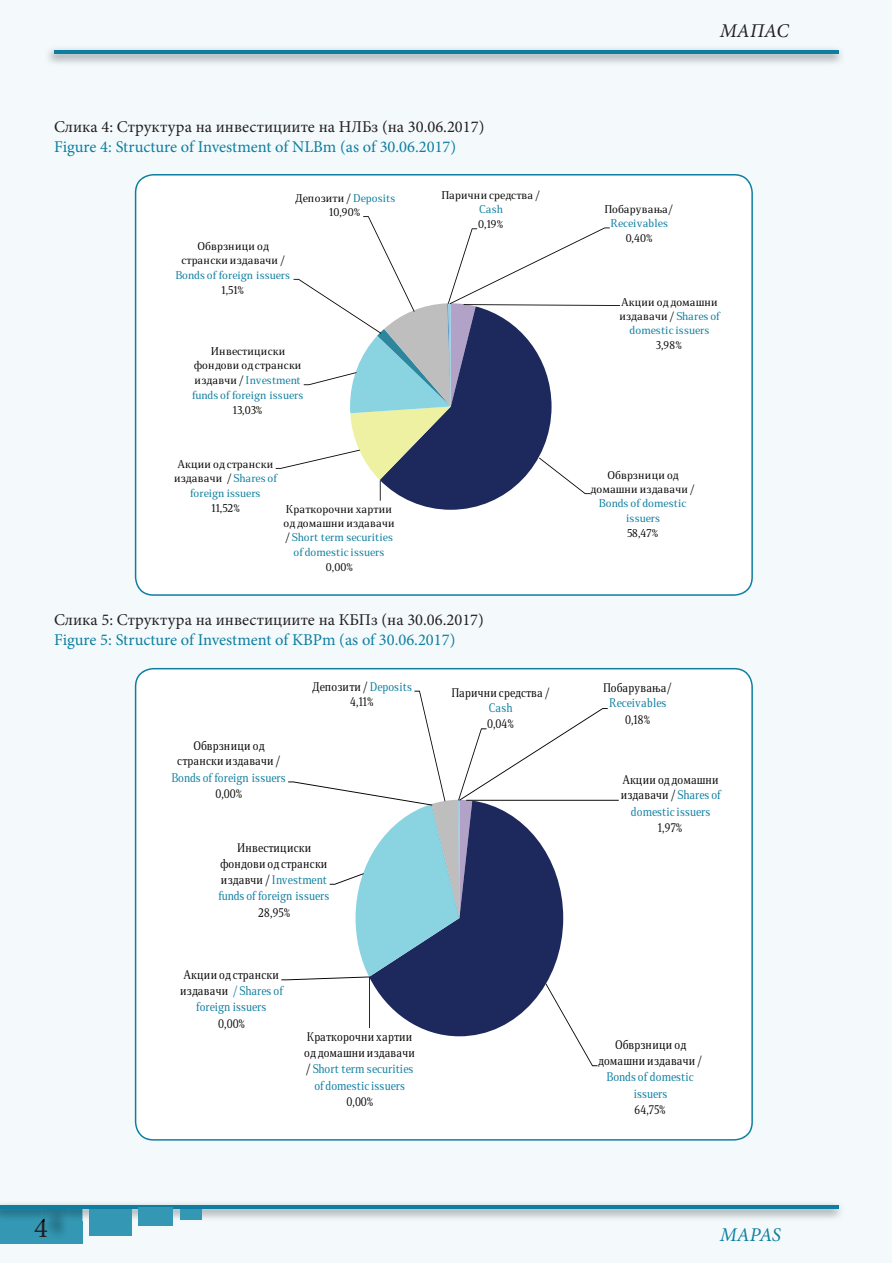
<style>
.page{position:relative;width:893px;height:1263px;background:#fff}
.page>*{position:absolute;margin:0;border:0;box-sizing:border-box;transform-origin:0 0}
.t1{font:28.5px "Minion Pro";color:#231f20}
.t2{font:italic 19.5px "Minion Pro";letter-spacing:-.01em;color:#0d7ea1}
.t3{font:italic 19.5px "Minion Pro";color:#231f20}
.t4{font:16.5px "Minion Pro";color:#0d7ea1}
.t5{font:16.5px "Minion Pro";color:#231f20}
.t6{font:11.55px/15.9px "Stobi Serif";letter-spacing:.005em;color:#040503;text-align:center;scale:.88 1}
.t7{font:11.55px/16px "Stobi Serif";letter-spacing:.01em;color:#0d7ea0;text-align:center;scale:.88 1}
.t8{font:11.55px "Stobi Serif";letter-spacing:-.01em;color:#0d7ea0;scale:.88 1}
.t9{font:10.5px/14.4px "Stobi Serif";letter-spacing:.005em;color:#040503;text-align:center}
.t10{font:10.5px/14.5px "Stobi Serif";letter-spacing:.01em;color:#0d7ea0;text-align:center}
.t11{font:10.5px "Stobi Serif";letter-spacing:-.01em;color:#0d7ea0}
.s1{color:#0d7ea0}
.s2{color:#040503}
</style>
<div class="page">
<div style="left:0;top:0;width:892px;height:1263px;background:#f4fafc"></div>
<div style="left:0;top:1209px;width:82px;height:35px;background:#3497b3"></div>
<img style="left:0;top:1203px;width:841px;height:18px">
<img style="left:0;top:1209px;width:82px;height:12px">
<svg style="left:35px;top:1219px;width:12px;height:2px"></svg>
<hr style="left:0;top:1205px;width:838px;height:4px;background:#0d7ea1">
<hr style="left:54px;top:50px;width:785px;height:4px;background:#0d7ea1">
<div style="left:89px;top:1209px;width:43px;height:26px;background:#3497b3"></div>
<div style="left:139px;top:1207px;width:34px;height:18px;background:#3497b3"></div>
<div style="left:180px;top:1209px;width:21px;height:11px;background:#3497b3"></div>
<svg style="left:135px;top:174px;width:618px;height:422px;fill:#fff"></svg>
<svg style="left:135px;top:668px;width:618px;height:472px;fill:#fff"></svg>
<h3 class="t5" style="left:54px;top:115px;width:432px">Слика 4: Структура на инвестициите на НЛБз (на 30.06.2017)</h3>
<h3 class="t4" style="left:54px;top:135px;width:404px">Figure 4: Structure of Investment of NLBm (as of 30.06.2017)</h3>
<p class="t9" style="left:295px;top:191px;width:102px;line-height:14px">Депозити / <span class="s1">Deposits<br></span>10,90%</p>
<p class="t9" style="left:442px;top:188px;width:100px">Парични средства /</p>
<p class="t10" style="left:479px;top:202px;width:26px">Cash</p>
<p class="t9" style="left:478px;top:216px;width:27px">0,19%</p>
<p class="t9" style="left:181px;top:239px;width:105px;line-height:14px">Обврзници од странски издавачи /</p>
<p class="t11" style="left:176px;top:268px;width:116px">Bonds of foreign issuers</p>
<p class="t9" style="left:221px;top:282px;width:24px">1,51%</p>
<p class="t9" style="left:192px;top:344px;width:113px">Инвестициски фондови од странски издавчи / <span class="s1">Investment funds of foreign issuers</span></p>
<p class="t9" style="left:233px;top:402px;width:31px">13,03%</p>
<p class="t9" style="left:174px;top:457px;width:105px">Акции од странски издавачи / <span class="s1">Shares of foreign issuers</span></p>
<p class="t9" style="left:211px;top:500px;width:30px">11,52%</p>
<p class="t10" style="left:283px;top:501px;width:113px"><span class="s2">Краткорочни хартии од домашни издавачи /</span> Short term securities of domestic issuers</p>
<p class="t9" style="left:326px;top:560px;width:28px">0,00%</p>
<h3 class="t5" style="left:54px;top:609px;width:431px">Слика 5: Структура на инвестициите на КБПз (на 30.06.2017)</h3>
<h3 class="t4" style="left:54px;top:628px;width:403px">Figure 5: Structure of Investment of KBPm (as of 30.06.2017)</h3>
<p class="t6" style="left:177px;top:737px;width:119px;line-height:15.5px">Обврзници од странски издавачи /</p>
<p class="t8" style="left:171px;top:769px;width:131px">Bonds of foreign issuers</p>
<p class="t6" style="left:215px;top:785px;width:32px">0,00%</p>
<p class="t6" style="left:312px;top:679px;width:115px;line-height:15.5px">Депозити / <span class="s1">Deposits<br></span>4,11%</p>
<p class="t6" style="left:451px;top:684px;width:113px">Парични средства /</p>
<p class="t7" style="left:489px;top:699px;width:29px">Cash</p>
<p class="t6" style="left:487px;top:716px;width:32px">0,04%</p>
<p class="t6" style="left:218px;top:839px;width:127px">Инвестициски фондови од странски издавчи / <span class="s1">Investment funds of foreign issuers</span></p>
<p class="t6" style="left:258px;top:904px;width:38px">28,95%</p>
<p class="t6" style="left:180px;top:967px;width:118px">Акции од странски издавачи <span class="s1">/ Shares of foreign issuers</span></p>
<p class="t6" style="left:218px;top:1015px;width:32px">0,00%</p>
<p class="t7" style="left:304px;top:1029px;width:127px"><span class="s2">Краткорочни хартии од домашни издавачи /</span> Short term securities of domestic issuers</p>
<p class="t6" style="left:347px;top:1093px;width:32px">0,00%</p>
<h2 class="t3" style="left:720px;top:17px;width:70px">МАПАС</h2>
<p class="t9" style="left:604px;top:202px;width:70px">Побарувања/</p>
<p class="t10" style="left:610px;top:216px;width:59px">Receivables</p>
<p class="t9" style="left:626px;top:230px;width:28px">0,40%</p>
<p class="t9" style="left:619px;top:294px;width:102px">Акции од домашни издавачи / <span class="s1">Shares of domestic issuers</span></p>
<p class="t9" style="left:656px;top:338px;width:28px">3,98%</p>
<p class="t9" style="left:590px;top:468px;width:106px;line-height:14px">Обврзници од домашни издавачи /</p>
<p class="t10" style="left:599px;top:496px;width:89px">Bonds of domestic issuers</p>
<p class="t9" style="left:627px;top:526px;width:33px">58,47%</p>
<p class="t6" style="left:603px;top:679px;width:79px">Побарувања/</p>
<p class="t7" style="left:609px;top:695px;width:67px">Receivables</p>
<p class="t6" style="left:625px;top:711px;width:30px">0,18%</p>
<p class="t6" style="left:621px;top:771px;width:116px">Акции од домашни издавачи / <span class="s1">Shares of domestic issuers</span></p>
<p class="t6" style="left:658px;top:820px;width:29px">1,97%</p>
<p class="t6" style="left:598px;top:1037px;width:120px;line-height:15.5px">Обврзници од домашни издавачи /</p>
<p class="t7" style="left:607px;top:1069px;width:101px">Bonds of domestic issuers</p>
<p class="t6" style="left:635px;top:1102px;width:37px">64,75%</p>
<h1 class="t1" style="left:34px;top:1208px;width:15px">4</h1>
<h2 class="t2" style="left:720px;top:1221px;width:63px">MAPAS</h2>
</div>
